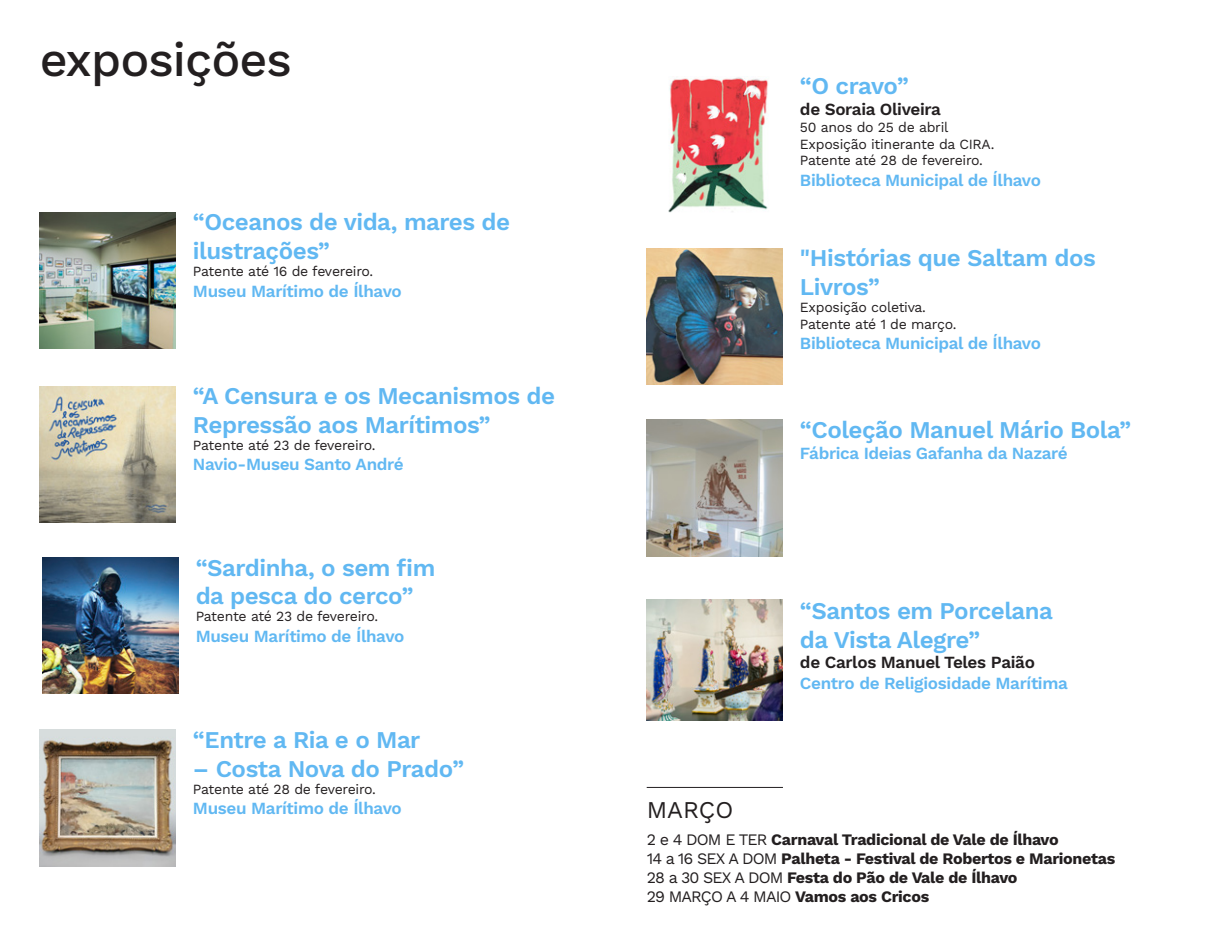
<style>
.page{position:relative;width:1214px;height:942px;background:#fff}
.page>*{position:absolute;margin:0;border:0;box-sizing:border-box;transform-origin:0 0}
.AGENDA{font:500 48px "Work Sans";letter-spacing:-.02em;color:#231f20}
.AGENDA-2{font:600 24px/28.8px "Work Sans";letter-spacing:-.02em;color:#61b8f2}
.AGENDA-3{font:24px "Work Sans";color:#231f20}
.AGENDA-4{font:600 17px "Work Sans";letter-spacing:-.02em;color:#61b8f2}
.AGENDA-5{font:600 17px "Work Sans";letter-spacing:-.02em;color:#231f20}
.AGENDA-6{font:700 16px "Work Sans";letter-spacing:-.02em;color:#231f20}
.AGENDA-7{font:14px/16.8px "Work Sans";letter-spacing:-.02em;color:#231f20}
.s1{font-weight:400}
</style>
<div class="page">
<img style="left:40px;top:386px;width:136px;height:136px">
<img style="left:42px;top:557px;width:137px;height:136px">
<img style="left:668px;top:77px;width:100px;height:135px">
<img style="left:646px;top:248px;width:136px;height:136px">
<img style="left:40px;top:729px;width:136px;height:136px">
<img style="left:646px;top:420px;width:136px;height:136px">
<img style="left:646px;top:599px;width:136px;height:121px">
<img style="left:40px;top:212px;width:136px;height:136px">
<hr style="left:646px;top:786px;width:136px;height:1px;background:#231f20">
<p class="AGENDA" style="left:40px;top:32px;width:253px">exposições</p>
<p class="AGENDA-2" style="left:193px;top:209px;width:318px">“Oceanos de vida, mares de ilustrações”</p>
<p class="AGENDA-7" style="left:193px;top:263px;width:182px">Patente até 16 de fevereiro.</p>
<p class="AGENDA-4" style="left:193px;top:281px;width:210px">Museu Marítimo de Ílhavo</p>
<p class="AGENDA-2" style="left:193px;top:383px;width:363px">“A Censura e os Mecanismos de<br>Repressão aos Marítimos”</p>
<p class="AGENDA-7" style="left:193px;top:437px;width:184px">Patente até 23 de fevereiro.</p>
<p class="AGENDA-4" style="left:193px;top:454px;width:212px">Navio-Museu Santo André</p>
<p class="AGENDA-2" style="left:196px;top:554px;width:241px">“Sardinha, o sem fim da pesca do cerco”</p>
<p class="AGENDA-7" style="left:196px;top:608px;width:184px">Patente até 23 de fevereiro.</p>
<p class="AGENDA-4" style="left:196px;top:625px;width:210px">Museu Marítimo de Ílhavo</p>
<p class="AGENDA-2" style="left:193px;top:726px;width:229px">“Entre a Ria e o Mar</p>
<p class="AGENDA-2" style="left:193px;top:755px;width:272px">– Costa Nova do Prado”</p>
<p class="AGENDA-7" style="left:193px;top:780px;width:184px">Patente até 28 de fevereiro.</p>
<p class="AGENDA-4" style="left:193px;top:798px;width:210px">Museu Marítimo de Ílhavo</p>
<p class="AGENDA-2" style="left:799px;top:73px;width:110px">“O cravo”</p>
<p class="AGENDA-5" style="left:799px;top:99px;width:142px">de Soraia Oliveira</p>
<p class="AGENDA-7" style="left:799px;top:119px;width:150px">50 anos do 25 de abril</p>
<p class="AGENDA-7" style="left:799px;top:136px;width:196px">Exposição itinerante da CIRA.<br>Patente até 28 de fevereiro.</p>
<p class="AGENDA-4" style="left:799px;top:170px;width:242px">Biblioteca Municipal de Ílhavo</p>
<p class="AGENDA-2" style="left:799px;top:245px;width:297px">"Histórias que Saltam dos<br>Livros”</p>
<p class="AGENDA-7" style="left:799px;top:299px;width:127px">Exposição coletiva.</p>
<p class="AGENDA-7" style="left:799px;top:316px;width:158px">Patente até 1 de março.</p>
<p class="AGENDA-4" style="left:799px;top:333px;width:242px">Biblioteca Municipal de Ílhavo</p>
<p class="AGENDA-2" style="left:799px;top:416px;width:333px">“Coleção Manuel Mário Bola”</p>
<p class="AGENDA-4" style="left:799px;top:443px;width:269px">Fábrica Ideias Gafanha da Nazaré</p>
<p class="AGENDA-3" style="left:646px;top:795px;width:88px">MARÇO</p>
<p class="AGENDA-2" style="left:799px;top:597px;width:254px">“Santos em Porcelana da Vista Alegre”</p>
<p class="AGENDA-5" style="left:799px;top:652px;width:236px">de Carlos Manuel Teles Paião</p>
<p class="AGENDA-4" style="left:799px;top:672px;width:269px">Centro de Religiosidade Marítima</p>
<p class="AGENDA-6" style="left:646px;top:829px;width:413px"><span class="s1">2 e 4 DOM E TER</span> Carnaval Tradicional de Vale de Ílhavo</p>
<p class="AGENDA-6" style="left:646px;top:848px;width:470px"><span class="s1">14 a 16 SEX A DOM</span> Palheta - Festival de Robertos e Marionetas</p>
<p class="AGENDA-6" style="left:646px;top:867px;width:372px"><span class="s1">28 a 30 SEX A DOM</span> Festa do Pão de Vale de Ílhavo</p>
<p class="AGENDA-6" style="left:646px;top:887px;width:284px"><span class="s1">29 MARÇO A 4 MAIO</span> Vamos aos Cricos</p>
</div>
